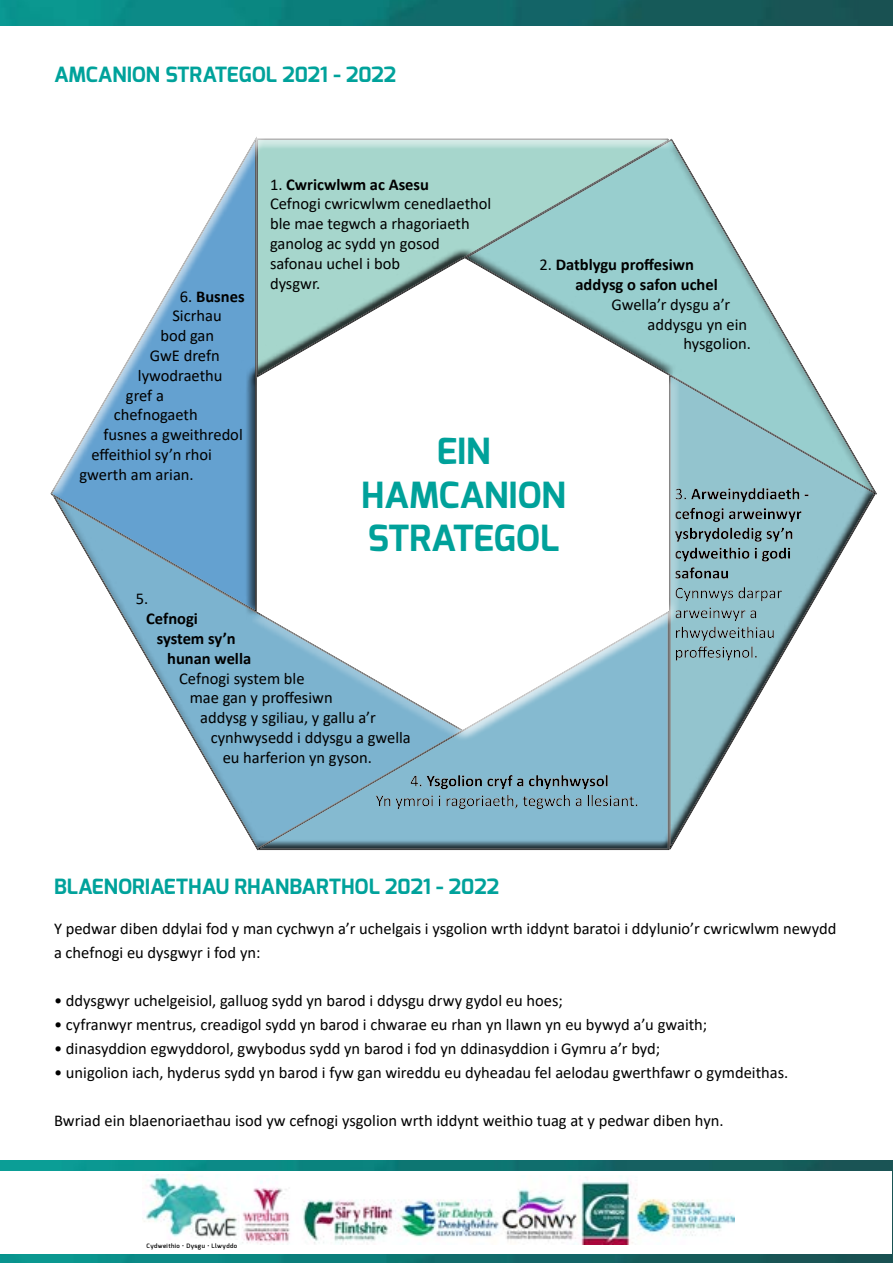
<style>
.page{position:relative;width:893px;height:1263px;background:#fff}
.page>*{position:absolute;margin:0;border:0;box-sizing:border-box;transform-origin:0 0}
.t1{font:700 36px/43.2px "Exo";color:#00a19a;text-align:center}
.t2{font:700 21px "Exo";color:#00a29b}
.t3{font:16.5px/19.8px "Calibri";color:#000}
.t4{font:700 16.5px/19.8px "Calibri";color:#000}
.t5{font:600 6px "Exo";letter-spacing:.07em;color:#000}
.s1{font-weight:400}
.s2{font-weight:700}
</style>
<div class="page">
<img style="left:0;top:1161px;width:893px;height:102px">
<img style="left:0;top:0;width:893px;height:25px">
<div style="left:0;top:1171px;width:892px;height:82px;background:#fff"></div>
<img style="left:242px;top:1180px;width:493px;height:64px">
<img style="left:144px;top:1174px;width:95px;height:64px">
<div style="left:42px;top:137px;width:845px;height:713px;background:#000;opacity:.75"></div>
<p class="t2" style="left:54px;top:61px;width:344px">AMCANION STRATEGOL 2021 - 2022</p>
<p class="t4" style="left:180px;top:286px;width:66px"><span class="s1">6.</span> Busnes</p>
<p class="t3" style="left:172px;top:306px;width:51px">Sicrhau</p>
<p class="t3" style="left:160px;top:325px;width:55px">bod gan</p>
<p class="t3" style="left:150px;top:345px;width:71px">GwE drefn</p>
<p class="t3" style="left:138px;top:365px;width:86px">lywodraethu</p>
<p class="t3" style="left:126px;top:385px;width:40px">gref a</p>
<p class="t3" style="left:114px;top:405px;width:85px">chefnogaeth</p>
<p class="t3" style="left:103px;top:424px;width:141px">fusnes a gweithredol</p>
<p class="t3" style="left:91px;top:444px;width:122px">effeithiol sy’n rhoi</p>
<p class="t3" style="left:79px;top:464px;width:116px">gwerth am arian.</p>
<p class="t3" style="left:270px;top:174px;width:223px">1. <span class="s2">Cwricwlwm ac Asesu<br></span>Cefnogi cwricwlwm cenedlaethol ble mae tegwch a rhagoriaeth ganolog ac sydd yn gosod safonau uchel i bob<br>dysgwr.</p>
<p class="t4" style="left:575px;top:255px;width:144px;text-indent:-36px"><span class="s1">2.</span> Datblygu proffesiwn addysg o safon uchel</p>
<p class="t3" style="left:611px;top:294px;width:120px">Gwella’r dysgu a’r</p>
<p class="t3" style="left:647px;top:314px;width:101px">addysgu yn ein</p>
<p class="t3" style="left:683px;top:334px;width:69px">hysgolion.</p>
<h1 class="t1" style="left:361px;top:430px;width:206px">EIN<br>HAMCANION<br>STRATEGOL</h1>
<p class="t3" style="left:136px;top:589px;width:14px">5.</p>
<p class="t4" style="left:146px;top:609px;width:53px">Cefnogi</p>
<p class="t4" style="left:157px;top:628px;width:80px">system sy’n</p>
<p class="t4" style="left:167px;top:648px;width:86px">hunan wella</p>
<p class="t3" style="left:179px;top:668px;width:127px">Cefnogi system ble</p>
<p class="t3" style="left:190px;top:688px;width:144px">mae gan y proffesiwn</p>
<p class="t3" style="left:200px;top:707px;width:177px">addysg y sgiliau, y gallu a’r</p>
<p class="t3" style="left:211px;top:727px;width:202px">cynhwysedd i ddysgu a gwella</p>
<p class="t3" style="left:223px;top:747px;width:151px">eu harferion yn gyson.</p>
<p class="t2" style="left:54px;top:873px;width:447px">BLAENORIAETHAU RHANBARTHOL 2021 - 2022</p>
<p class="t3" style="left:54px;top:916px;width:784px;line-height:24px">Y pedwar diben ddylai fod y man cychwyn a’r uchelgais i ysgolion wrth iddynt baratoi i ddylunio’r cwricwlwm newydd a chefnogi eu dysgwyr i fod yn:</p>
<p class="t3" style="left:54px;top:990px;width:510px">• ddysgwyr uchelgeisiol, galluog sydd yn barod i ddysgu drwy gydol eu hoes;</p>
<p class="t3" style="left:54px;top:1014px;width:655px">• cyfranwyr mentrus, creadigol sydd yn barod i chwarae eu rhan yn llawn yn eu bywyd a’u gwaith;</p>
<p class="t3" style="left:54px;top:1038px;width:608px">• dinasyddion egwyddorol, gwybodus sydd yn barod i fod yn ddinasyddion i Gymru a’r byd;</p>
<p class="t3" style="left:54px;top:1062px;width:736px">• unigolion iach, hyderus sydd yn barod i fyw gan wireddu eu dyheadau fel aelodau gwerthfawr o gymdeithas.</p>
<p class="t3" style="left:54px;top:1110px;width:671px">Bwriad ein blaenoriaethau isod yw cefnogi ysgolion wrth iddynt weithio tuag at y pedwar diben hyn.</p>
<p class="t5" style="left:147px;top:1242px;width:92px">Cydweithio • Dysgu • Llwyddo</p>
</div>
